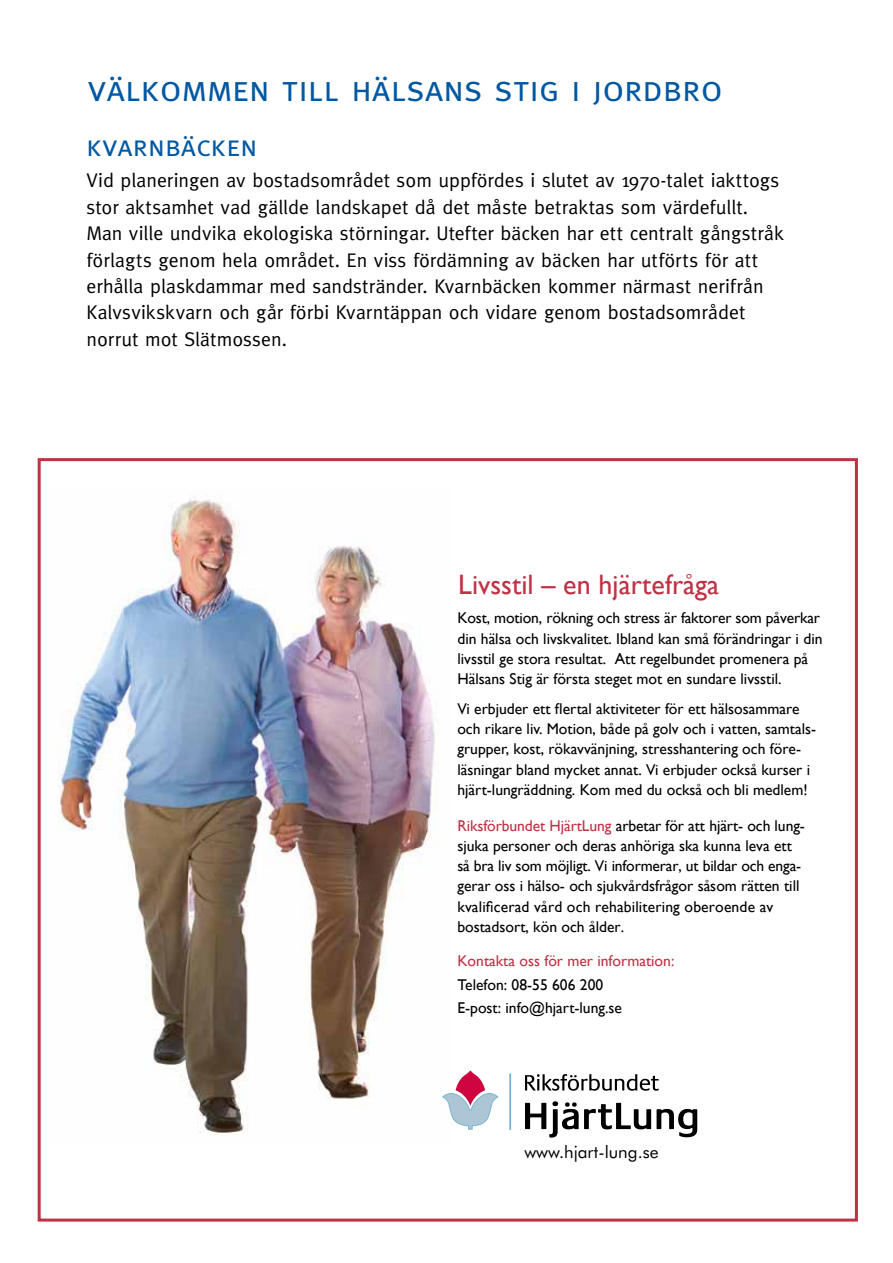
<style>
.page{position:relative;width:893px;height:1263px;background:#fff}
.page>*{position:absolute;margin:0;border:0;box-sizing:border-box;transform-origin:0 0}
.t1{font:36.3px "Meta Caps";color:#0058a2}
.t2{font:29.7px "Meta Caps";color:#0058a2}
.t3{font:28.05px "Gill Sans";color:#bf3243}
.t4{font:19.8px/26.4px "Meta";color:#000}
.t5{font:17.25px "Futura BT";color:#000}
.t6{font:15.6px/20.2px "Gill Sans";color:#000}
.t7{font:15.6px "Gill Sans";color:#bf3243}
.s1{color:#bf3243}
</style>
<div class="page">
<img style="left:59px;top:500px;width:380px;height:634px">
<div style="left:38px;top:458px;width:820px;height:763px;border:3px solid #bf3243"></div>
<svg style="left:525px;top:1074px;width:134px;height:17px"></svg>
<div style="left:510px;top:1074px;width:1px;height:55px;border:1px solid #7db5d2"></div>
<svg style="left:442px;top:1070px;width:56px;height:59px"></svg>
<svg style="left:525px;top:1101px;width:126px;height:36px"></svg>
<svg style="left:657px;top:1109px;width:40px;height:28px"></svg>
<h1 class="t1" style="left:87px;top:67px;width:636px">välkommen till hälsans stig i jordbro</h1>
<h2 class="t2" style="left:86px;top:129px;width:172px">kvarnbäcken</h2>
<p class="t4" style="left:86px;top:167px;width:699px">Vid planeringen av bostadsområdet som uppfördes i slutet av 1970-talet iakttogs stor aktsamhet vad gällde landskapet då det måste betraktas som värdefullt.<br>Man ville undvika ekologiska störningar. Utefter bäcken har ett centralt gångstråk förlagts genom hela området. En viss fördämning av bäcken har utförts för att erhålla plaskdammar med sandstränder. Kvarnbäcken kommer närmast nerifrån Kalvsvikskvarn och går förbi Kvarntäppan och vidare genom bostadsområdet norrut mot Slätmossen.</p>
<h3 class="t3" style="left:458px;top:568px;width:262px">Livsstil – en hjärtefråga</h3>
<p class="t6" style="left:457px;top:608px;width:367px">Kost, motion, rökning och stress är faktorer som påverkar din hälsa och livskvalitet. Ibland kan små förändringar i din livsstil ge stora resultat. Att regelbundet promenera på Hälsans Stig är första steget mot en sundare livsstil.</p>
<p class="t6" style="left:457px;top:698px;width:360px">Vi erbjuder ett flertal aktiviteter för ett hälsosammare och rikare liv. Motion, både på golv och i vatten, samtals&shy;grupper, kost, rökavvänjning, stresshantering och före&shy;läsningar bland mycket annat. Vi erbjuder också kurser i hjärt-lungräddning. Kom med du också och bli medlem!</p>
<p class="t6" style="left:457px;top:815px;width:349px"><span class="s1">Riksförbundet HjärtLung</span> arbetar för att hjärt- och lung&shy;sjuka personer och deras anhöriga ska kunna leva ett så bra liv som möjligt. Vi informerar, ut bildar och enga&shy;gerar oss i hälso- och sjukvårdsfrågor såsom rätten till kvalificerad vård och rehabilitering oberoende av bostadsort, kön och ålder.</p>
<p class="t7" style="left:457px;top:952px;width:219px">Kontakta oss för mer information:</p>
<p class="t6" style="left:457px;top:972px;width:166px;line-height:23.4px">Telefon: 08-55 606 200<br>E-post: info@hjart-lung.se</p>
<p class="t5" style="left:524px;top:1141px;width:136px">www.hjart-lung.se</p>
</div>
